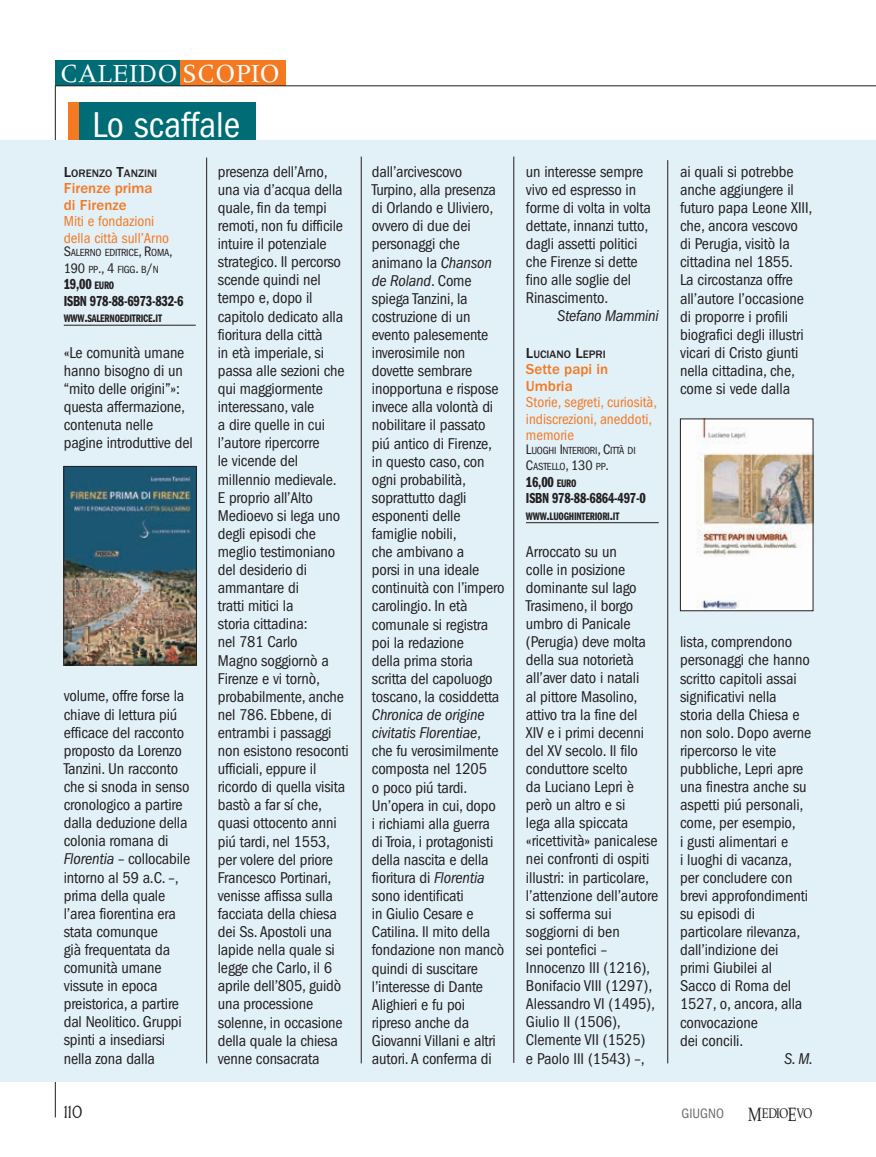
<style>
.page{position:relative;width:876px;height:1157px;background:#fff}
.page>*{position:absolute;margin:0;border:0;box-sizing:border-box;transform-origin:0 0}
.t1{font:condensed 37.2px "ITC Franklin Gothic Std";color:#fff}
.t2{font:27px "Meridien LT Std";color:#fff}
.t3{font:300 16.5px "Albertus MT Std";color:#231f20}
.t4{font:condensed 16.2px/18.1px "ITC Franklin Gothic Std";letter-spacing:-.01em;color:#231f20}
.t5{font:italic condensed 16.2px "ITC Franklin Gothic Std";letter-spacing:-.015em;color:#231f20}
.t6{font:condensed 15px/16.5px "ITC Franklin Gothic Std";color:#f47921}
.t7{font:15px/16.5px "ITC Franklin Gothic Std Dm Cp";letter-spacing:-.015em;color:#231f20}
.t8{font:500 15px/16.5px "ITC Franklin Gothic Std";color:#f47921}
.t9{font:condensed 14.25px "ITC Franklin Gothic Std";color:#231f20}
.t10{font:condensed 14.1px "ITC Franklin Gothic Std";color:#6c6d70}
.t11{font:13.8px "Palatino LT Std";letter-spacing:-.055em;color:#231f20;scale:.8 1}
.t12{font:11.25px "ITC Franklin Gothic Std Dm Cp";letter-spacing:-.02em;color:#231f20}
.t13{font:500 11.25px "ITC Franklin Gothic Std";color:#231f20}
.t14{font:condensed 10.65px/16.5px "ITC Franklin Gothic Std";letter-spacing:-.02em;color:#231f20}
.s1{font-size:15px}
.s2{font-size:14.25px}
.s3{font-size:10.65px}
.s4{font-size:11.25px}
.s5{font-style:italic}
.s6{font-size:19.2px}
</style>
<div class="page">
<div style="left:55px;top:60px;width:190px;height:26px;background:#006c75"></div>
<div style="left:180px;top:60px;width:106px;height:26px;background:#f47921"></div>
<hr style="left:55px;top:86px;width:821px;height:1px;background:#231f20">
<div style="left:78px;top:102px;width:178px;height:54px;background:#006c75"></div>
<div style="left:68px;top:102px;width:11px;height:39px;background:#f47921"></div>
<hr style="left:55px;top:86px;width:1px;height:1031px;background:#231f20">
<div style="left:0;top:140px;width:876px;height:941px;background:#e2f0f8"></div>
<hr style="left:64px;top:325px;width:132px;height:1px;background:#231f20">
<hr style="left:526px;top:522px;width:133px;height:1px;background:#231f20">
<hr style="left:206px;top:158px;width:1px;height:905px;background:#231f20">
<hr style="left:513px;top:157px;width:1px;height:906px;background:#231f20">
<hr style="left:361px;top:157px;width:1px;height:906px;background:#231f20">
<hr style="left:667px;top:160px;width:1px;height:903px;background:#231f20">
<img style="left:66px;top:468px;width:129px;height:195px">
<div style="left:64px;top:466px;width:133px;height:199px;border:1px solid #231f20"></div>
<img style="left:682px;top:421px;width:129px;height:188px">
<div style="left:680px;top:419px;width:133px;height:192px;border:1px solid #231f20"></div>
<h2 class="t2" style="left:60px;top:58px;width:221px">CALEIDOSCOPIO</h2>
<h1 class="t1" style="left:92px;top:104px;width:149px">Lo scaffale</h1>
<p class="t13" style="left:64px;top:167px;width:95px"><span class="s1">L</span>ORENZO <span class="s1">T</span>ANZINI</p>
<p class="t8" style="left:64px;top:180px;width:90px">Firenze prima di Firenze</p>
<p class="t6" style="left:64px;top:213px;width:107px">Miti e fondazioni della città sull’Arno</p>
<p class="t14" style="left:64px;top:244px;width:110px"><span class="s2">S</span>ALERNO EDITRICE<span class="s2">, R</span>OMA<span class="s2">,</span></p>
<p class="t9" style="left:64px;top:260px;width:97px">190 <span class="s3">PP</span>., 4 <span class="s3">FIGG</span>. <span class="s3">B</span>/<span class="s3">N</span></p>
<p class="t7" style="left:64px;top:276px;width:121px">19,00 <span class="s4">EURO<br></span>ISBN 978-88-6973-832-6</p>
<p class="t12" style="left:64px;top:312px;width:100px">WWW<span class="s1">.</span>SALERNOEDITRICE<span class="s1">.</span>IT</p>
<p class="t4" style="left:64px;top:343px;width:130px">«Le comunità umane hanno bisogno di un “mito delle origini”»: questa affermazione, contenuta nelle pagine introduttive del</p>
<p class="t4" style="left:218px;top:162px;width:132px">presenza dell’Arno, una via d’acqua della quale, fin da tempi remoti, non fu difficile intuire il potenziale strategico. Il percorso scende quindi nel tempo e, dopo il capitolo dedicato alla fioritura della città<br>in età imperiale, si passa alle sezioni che qui maggiormente interessano, vale<br>a dire quelle in cui l’autore ripercorre<br>le vicende del millennio medievale.<br>E proprio all’Alto<br>Medioevo si lega uno degli episodi che meglio testimoniano del desiderio di ammantare di<br>tratti mitici la<br>storia cittadina:<br>nel 781 Carlo<br>Magno soggiornò a<br>Firenze e vi tornò, probabilmente, anche nel 786. Ebbene, di entrambi i passaggi non esistono resoconti ufficiali, eppure il ricordo di quella visita bastò a far sí che, quasi ottocento anni piú tardi, nel 1553, per volere del priore<br>Francesco Portinari, venisse affissa sulla facciata della chiesa dei Ss. Apostoli una lapide nella quale si legge che Carlo, il 6 aprile dell’805, guidò una processione solenne, in occasione della quale la chiesa venne consacrata</p>
<p class="t4" style="left:372px;top:163px;width:134px">dall’arcivescovo<br>Turpino, alla presenza di Orlando e Uliviero, ovvero di due dei personaggi che animano la <span class="s5">Chanson de Roland</span>. Come spiega Tanzini, la costruzione di un evento palesemente inverosimile non dovette sembrare inopportuna e rispose invece alla volontà di nobilitare il passato piú antico di Firenze, in questo caso, con ogni probabilità, soprattutto dagli esponenti delle famiglie nobili,<br>che ambivano a<br>porsi in una ideale continuità con l’impero carolingio. In età comunale si registra poi la redazione<br>della prima storia scritta del capoluogo toscano, la cosiddetta</p>
<p class="t4" style="left:64px;top:687px;width:128px">volume, offre forse la chiave di lettura piú efficace del racconto proposto da Lorenzo<br>Tanzini. Un racconto che si snoda in senso cronologico a partire dalla deduzione della colonia romana di<br><span class="s5">Florentia</span> – collocabile intorno al 59 a.C. –, prima della quale l’area fiorentina era stata comunque<br>già frequentata da comunità umane vissute in epoca preistorica, a partire dal Neolitico. Gruppi spinti a insediarsi nella zona dalla</p>
<p class="t4" style="left:372px;top:706px;width:134px"><span class="s5">Chronica de origine civitatis Florentiae</span>, che fu verosimilmente composta nel 1205<br>o poco piú tardi.<br>Un’opera in cui, dopo<br>i richiami alla guerra di Troia, i protagonisti della nascita e della fioritura di <span class="s5">Florentia </span>sono identificati<br>in Giulio Cesare e<br>Catilina. Il mito della fondazione non mancò quindi di suscitare l’interesse di Dante<br>Alighieri e fu poi ripreso anche da<br>Giovanni Villani e altri autori. A conferma di</p>
<p class="t3" style="left:64px;top:1102px;width:20px">110</p>
<p class="t4" style="left:526px;top:162px;width:126px">un interesse sempre vivo ed espresso in forme di volta in volta dettate, innanzi tutto, dagli assetti politici che Firenze si dette fino alle soglie del<br>Rinascimento.</p>
<p class="t5" style="left:557px;top:307px;width:103px">Stefano Mammini</p>
<p class="t13" style="left:526px;top:347px;width:81px"><span class="s1">L</span>UCIANO <span class="s1">L</span>EPRI</p>
<p class="t8" style="left:526px;top:361px;width:84px">Sette papi in<br>Umbria</p>
<p class="t6" style="left:526px;top:394px;width:133px">Storie, segreti, curiosità, indiscrezioni, aneddoti, memorie</p>
<p class="t14" style="left:526px;top:442px;width:111px"><span class="s2">L</span>UOGHI <span class="s2">I</span> NTERIORI<span class="s2">, C</span>ITTÀ DI<br><span class="s2">C</span>ASTELLO<span class="s2">, 130</span> PP<span class="s2">.</span></p>
<p class="t7" style="left:526px;top:473px;width:121px">16,00 <span class="s4">EURO<br></span>ISBN 978-88-6864-497-0</p>
<p class="t12" style="left:526px;top:510px;width:95px">WWW<span class="s1">.</span>LUOGHINTERIORI<span class="s1">.</span>IT</p>
<p class="t4" style="left:526px;top:542px;width:134px">Arroccato su un<br>colle in posizione dominante sul lago<br>Trasimeno, il borgo umbro di Panicale (Perugia) deve molta della sua notorietà all’aver dato i natali<br>al pittore Masolino, attivo tra la fine del<br>XIV e i primi decenni del XV secolo. Il filo conduttore scelto<br>da Luciano Lepri è però un altro e si<br>lega alla spiccata «ricettività» panicalese nei confronti di ospiti illustri: in particolare, l’attenzione dell’autore si sofferma sui soggiorni di ben<br>sei pontefici –<br>Innocenzo III (1216),<br>Bonifacio VIII (1297),<br>Alessandro VI (1495),<br>Giulio II (1506),<br>Clemente VII (1525)<br>e Paolo III (1543) –,</p>
<p class="t4" style="left:680px;top:162px;width:134px">ai quali si potrebbe anche aggiungere il futuro papa Leone XIII, che, ancora vescovo di Perugia, visitò la cittadina nel 1855.<br>La circostanza offre all’autore l’occasione di proporre i profili biografici degli illustri vicari di Cristo giunti nella cittadina, che, come si vede dalla</p>
<p class="t4" style="left:680px;top:633px;width:133px">lista, comprendono personaggi che hanno scritto capitoli assai significativi nella storia della Chiesa e non solo. Dopo averne ripercorso le vite pubbliche, Lepri apre una finestra anche su aspetti piú personali, come, per esempio,<br>i gusti alimentari e<br>i luoghi di vacanza, per concludere con brevi approfondimenti su episodi di particolare rilevanza, dall’indizione dei primi Giubilei al<br>Sacco di Roma del<br>1527, o, ancora, alla convocazione<br>dei concili.</p>
<p class="t5" style="left:784px;top:1049px;width:31px">S. M.</p>
<p class="t10" style="left:681px;top:1105px;width:44px">GIUGNO</p>
<p class="t11" style="left:748px;top:1104px;width:82px"><span class="s6">M</span>EDIO<span class="s6">E</span>VO</p>
</div>
